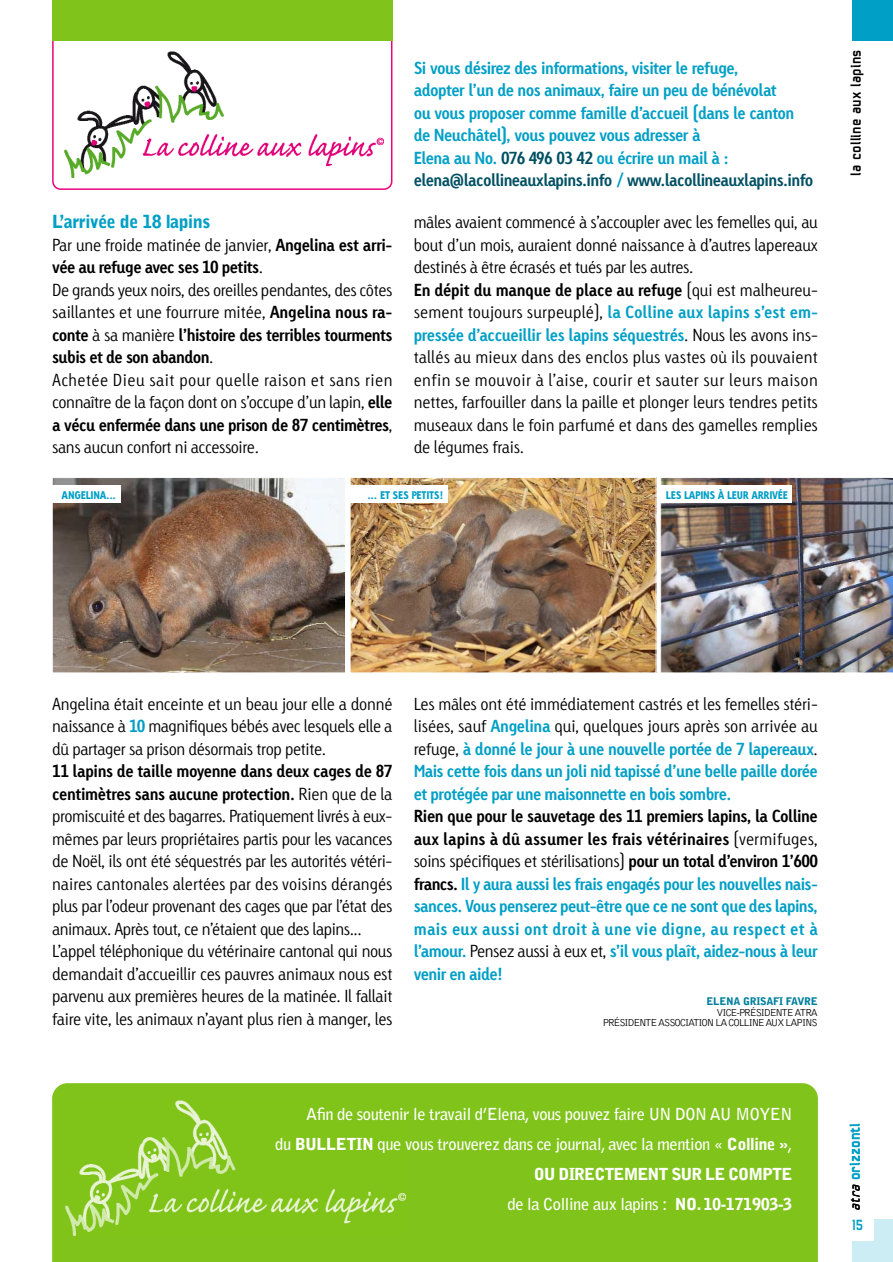
<style>
.page{position:relative;width:893px;height:1262px;background:#fff}
.page>*{position:absolute;margin:0;border:0;box-sizing:border-box;transform-origin:0 0}
.t1{font:900 18px "Bell Gothic";letter-spacing:-.03em;color:#009fc6}
.t2{font:300 16.5px/22.5px "Linotype Tetria";letter-spacing:-.025em;color:#000}
.t3{font:16.5px/22.5px "Linotype Tetria Bold Tab";letter-spacing:-.035em;color:#009fc6;text-align:justify}
.t4{font:16.5px/22.5px "Linotype Tetria Bold Tab";letter-spacing:-.03em;color:#000}
.t5{font:700 16.5px/30px "Bell Gothic";letter-spacing:-.03em;color:#fff;text-align:right}
.t6{font:300 16.5px/22.5px "Linotype Tetria";letter-spacing:.015em;color:#000}
.t7{font:700 15px "Linotype Kaliber";color:#000}
.t8{font:700 15px "Linotype Kaliber";color:#009fc6}
.t9{font:300 10.5px/10.5px "Bell Gothic";letter-spacing:-.11em;color:#000;text-align:right}
.t10{font:10.5px "Linotype Tetria Black Tab";letter-spacing:-.025em;color:#009fc6}
.t11{font:900 10.5px "Bell Gothic";letter-spacing:-.03em;color:#00809e}
.s1{font-family:"Linotype Tetria Bold Tab";font-weight:400}
.s2{font-family:"Linotype Tetria";font-weight:300}
.s3{color:#005063}
.s4{color:#000}
.s5{font-family:"Linotype Tetria";font-weight:300;color:#000}
.s6{font-family:"Linotype Tetria Bold Tab";font-weight:400;color:#009fc6}
.s7{font-weight:900}
.s8{font-weight:400;font-style:italic;color:#000}
</style>
<div class="page">
<div style="left:851px;top:0;width:41px;height:41px;background:#009fc6"></div>
<div style="left:851px;top:1219px;width:41px;height:42px;background:#ccedf4"></div>
<div style="left:851px;top:1219px;width:22px;height:21px;background:#fff"></div>
<svg style="left:52px;top:41px;width:340px;height:149px"></svg>
<div style="left:52px;top:0;width:340px;height:41px;background:#80c31b"></div>
<img style="left:54px;top:479px;width:289px;height:192px">
<div style="left:52px;top:477px;width:293px;height:196px;border:1px solid #fff"></div>
<div style="left:52px;top:486px;width:68px;height:17px;background:#fff"></div>
<img style="left:352px;top:479px;width:302px;height:192px">
<div style="left:350px;top:477px;width:306px;height:196px;border:1px solid #fff"></div>
<img style="left:660px;top:477px;width:232px;height:196px">
<div style="left:350px;top:486px;width:98px;height:17px;background:#fff"></div>
<div style="left:52px;top:1083px;width:765px;height:178px;background:#80c31b"></div>
<img style="left:66px;top:1100px;width:340px;height:135px">
<div style="left:660px;top:486px;width:132px;height:17px;background:#fff"></div>
<p class="t1" style="left:52px;top:215px;width:160px">L’arrivée de 18 lapins</p>
<p class="t2" style="left:52px;top:235px;width:342px">Par une froide matinée de janvier, <span class="s1">Angelina est arri-</span></p>
<p class="t4" style="left:52px;top:258px;width:212px">vée au refuge avec ses 10 petits<span class="s2">.</span></p>
<p class="t2" style="left:52px;top:280px;width:342px">De grands yeux noirs, des oreilles pendantes, des côtes saillantes et une fourrure mitée, <span class="s1">Angelina nous ra-</span></p>
<p class="t4" style="left:52px;top:325px;width:342px">conte <span class="s2">à sa manière</span> l’histoire des terribles tourments subis et de son abandon<span class="s2">.</span></p>
<p class="t6" style="left:52px;top:370px;width:342px">Achetée Dieu sait pour quelle raison et sans rien connaître de la façon dont on s’occupe d’un lapin, <span class="s1">elle</span></p>
<p class="t4" style="left:52px;top:415px;width:342px">a vécu enfermée dans une prison de 87 centimètres<span class="s2">,</span></p>
<p class="t2" style="left:52px;top:438px;width:208px">sans aucun confort ni accessoire.</p>
<p class="t3" style="left:414px;top:58px;width:401px;text-align:left">Si vous désirez des informations, visiter le refuge,<br>adopter l’un de nos animaux, faire un peu de bénévolat<br>ou vous proposer comme famille d’accueil (dans le canton de Neuchâtel), vous pouvez vous adresser à<br>Elena au No. <span class="s3">076 496 03 42</span> ou écrire un mail à : <span class="s3">elena@lacollineauxlapins.info</span> / <span class="s3">www.lacollineauxlapins.info</span></p>
<p class="t2" style="left:414px;top:213px;width:405px;text-align:justify">mâles avaient commencé à s’accoupler avec les femelles qui, au bout d’un mois, auraient donné naissance à d’autres lapereaux destinés à être écrasés et tués par les autres.</p>
<p class="t3" style="left:414px;top:280px;width:406px"><span class="s4">En dépit du manque de place au refuge</span> <span class="s5">(qui est malheureu&shy;sement toujours surpeuplé),</span> la Colline aux lapins s’est em&shy;pressée d’accueillir les lapins séquestrés<span class="s5">. Nous les avons ins-</span></p>
<p class="t2" style="left:414px;top:348px;width:405px;text-align:justify">tallés au mieux dans des enclos plus vastes où ils pouvaient enfin se mouvoir à l’aise, courir et sauter sur leurs maison nettes, farfouiller dans la paille et plonger leurs tendres petits museaux dans le foin parfumé et dans des gamelles remplies de légumes frais.</p>
<p class="t10" style="left:62px;top:491px;width:56px">ANGELINA...</p>
<p class="t10" style="left:367px;top:491px;width:78px">... ET SES PETITS!</p>
<p class="t10" style="left:666px;top:491px;width:124px">LES LAPINS À LEUR ARRIVÉE</p>
<p class="t7" style="left:850px;top:176px;width:128px;rotate:-90deg">la colline aux lapins</p>
<p class="t2" style="left:52px;top:694px;width:342px;text-align:justify">Angelina était enceinte et un beau jour elle a donné naissance à <span class="s6">10</span> magnifiques bébés avec lesquels elle a dû partager sa prison désormais trop petite.</p>
<p class="t4" style="left:52px;top:762px;width:342px">11 lapins de taille moyenne dans deux cages de 87 centimètres sans aucune protection. <span class="s2">Rien que de la</span></p>
<p class="t2" style="left:52px;top:807px;width:342px">promiscuité et des bagarres. Pratiquement livrés à eux&shy;mêmes par leurs propriétaires partis pour les vacances de Noël, ils ont été séquestrés par les autorités vétéri&shy;naires cantonales alertées par des voisins dérangés plus par l’odeur provenant des cages que par l’état des animaux. Après tout, ce n’étaient que des lapins...<br>L’appel téléphonique du vétérinaire cantonal qui nous demandait d’accueillir ces pauvres animaux nous est parvenu aux premières heures de la matinée. Il fallait faire vite, les animaux n’ayant plus rien à manger, les</p>
<p class="t2" style="left:414px;top:694px;width:405px">Les mâles ont été immédiatement castrés et les femelles stéri&shy;lisées, sauf <span class="s6">Angelina</span> qui, quelques jours après son arrivée au</p>
<p class="t3" style="left:414px;top:739px;width:405px"><span class="s5">refuge,</span> à donné le jour à une nouvelle portée de 7 lapereaux<span class="s5">.<br></span>Mais cette fois dans un joli nid tapissé d’une belle paille dorée et protégée par une maisonnette en bois sombre.</p>
<p class="t4" style="left:414px;top:807px;width:405px">Rien que pour le sauvetage des 11 premiers lapins, la Colline aux lapins à dû assumer les frais vétérinaires <span class="s2">(vermifuges,</span></p>
<p class="t2" style="left:414px;top:852px;width:405px">soins spécifiques et stérilisations) <span class="s1">pour un total d’environ 1’600</span></p>
<p class="t3" style="left:414px;top:874px;width:406px"><span class="s4">francs.</span> Il y aura aussi les frais engagés pour les nouvelles nais&shy;sances. Vous penserez peut-être que ce ne sont que des lapins, mais eux aussi ont droit à une vie digne, au respect et à l’amour. <span class="s5">Pensez aussi à eux et,</span> s’il vous plaît, aidez-nous à leur venir en aide!</p>
<p class="t11" style="left:706px;top:997px;width:113px">ELENA GRISAFI FAVRE</p>
<p class="t9" style="left:602px;top:1007px;width:217px">VICE-PRÉSIDENTE ATRA<br>PRÉSIDENTE ASSOCIATION LA COLLINE AUX LAPINS</p>
<p class="t5" style="left:275px;top:1100px;width:518px">Afin de soutenir le travail d’Elena, vous pouvez faire UN DON AU MOYEN<br>du <span class="s7">BULLETIN</span> que vous trouverez dans ce journal, avec la mention « <span class="s7">Colline »</span>, <span class="s7">OU DIRECTEMENT SUR LE COMPTE<br></span>de la Colline aux lapins : <span class="s7">NO.10-171903-3</span></p>
<p class="t8" style="left:849px;top:1210px;width:89px;rotate:-90deg"><span class="s8">atra</span> orizzonti</p>
<p class="t8" style="left:851px;top:1219px;width:13px">15</p>
</div>
